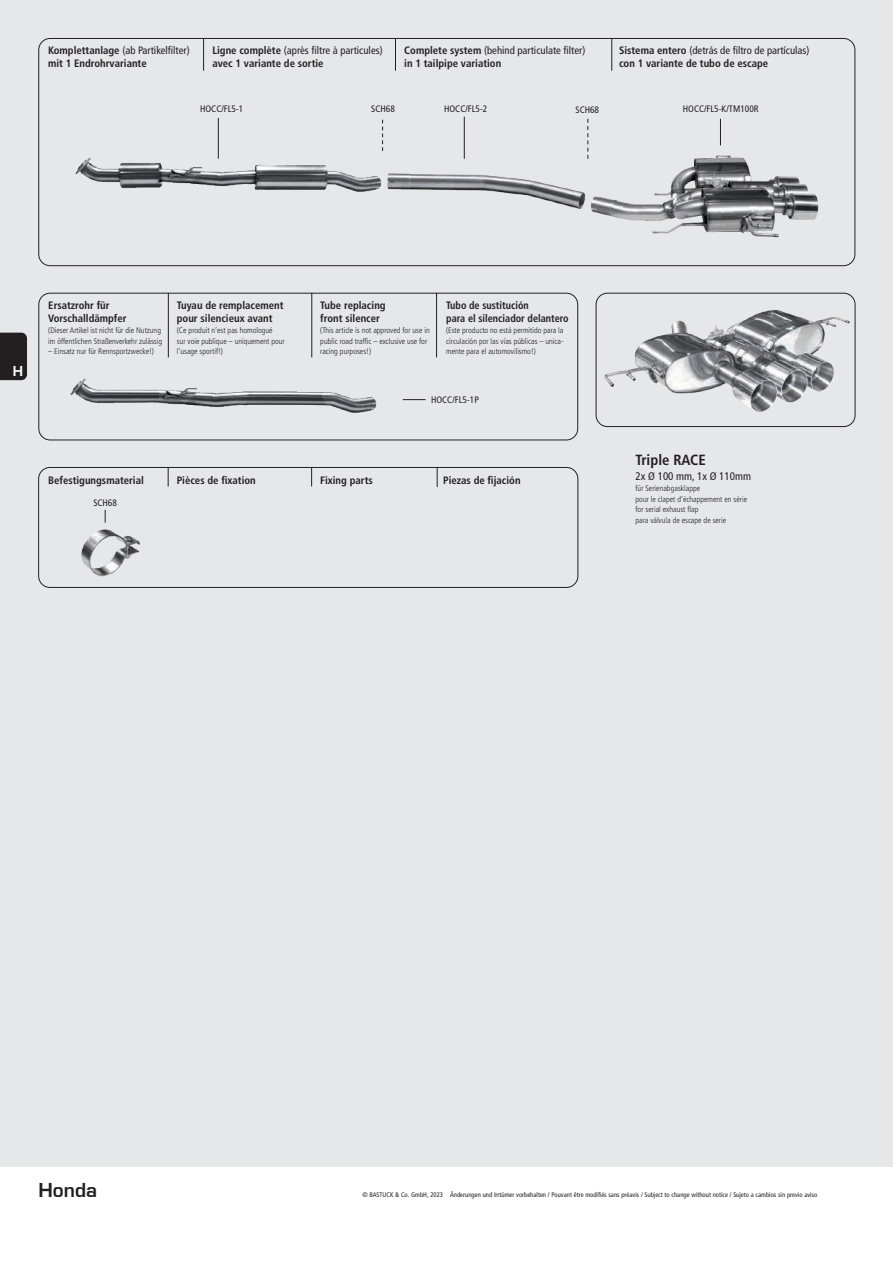
<style>
.page{position:relative;width:893px;height:1263px;background:#fff}
.page>*{position:absolute;margin:0;border:0;box-sizing:border-box;transform-origin:0 0}
.t1{font:600 18.75px "Eurostile";color:#231f20}
.t2{font:700 condensed 14.7px "Frutiger LT Std";color:#231f20}
.t3{font:600 13.35px "Eurostile";color:#fff}
.t4{font:condensed 11.1px "Frutiger LT Std";color:#231f20}
.t5{font:700 condensed 10.65px/12.9px "Frutiger LT Std";color:#231f20}
.t6{font:700 condensed 10.65px/12.9px "Frutiger LT Std";color:#231f20;scale:.95 1}
.t7{font:condensed 9.45px "Frutiger LT Std";color:#231f20}
.t8{font:300 condensed 8.1px/10.6px "Frutiger LT Std";color:#231f20}
.t9{font:300 condensed 8.1px/10.6px "Frutiger LT Std";color:#231f20;text-align:justify;scale:.95 1}
.t10{font:condensed 6.75px "Frutiger LT Std";color:#231f20}
.s1{font-weight:400}
</style>
<div class="page">
<div style="left:0;top:0;width:893px;height:1167px;background:#e6e7e9"></div>
<svg style="left:0;top:333px;width:27px;height:47px"></svg>
<div style="left:38px;top:467px;width:540px;height:121px;border:1px solid #231f20;border-radius:11px"></div>
<svg style="left:168px;top:467px;width:1px;height:19px"></svg>
<svg style="left:311px;top:467px;width:1px;height:19px"></svg>
<svg style="left:437px;top:468px;width:1px;height:19px"></svg>
<img style="left:81px;top:529px;width:59px;height:48px">
<svg style="left:105px;top:510px;width:1px;height:12px"></svg>
<div style="left:38px;top:38px;width:817px;height:228px;border:1px solid #231f20;border-radius:11px"></div>
<hr style="left:218px;top:118px;width:1px;height:41px;background:#231f20">
<svg style="left:587px;top:119px;width:1px;height:40px"></svg>
<svg style="left:382px;top:120px;width:1px;height:31px"></svg>
<hr style="left:464px;top:117px;width:1px;height:42px;background:#231f20">
<svg style="left:720px;top:119px;width:1px;height:26px"></svg>
<img style="left:604px;top:310px;width:246px;height:102px">
<div style="left:596px;top:293px;width:259px;height:134px;border:1px solid #231f20;border-radius:11px"></div>
<hr style="left:203px;top:38px;width:1px;height:33px;background:#231f20">
<hr style="left:395px;top:38px;width:1px;height:33px;background:#231f20">
<hr style="left:611px;top:38px;width:1px;height:33px;background:#231f20">
<img style="left:75px;top:151px;width:307px;height:41px">
<img style="left:387px;top:173px;width:199px;height:36px">
<img style="left:588px;top:151px;width:231px;height:87px">
<div style="left:38px;top:293px;width:540px;height:147px;border:1px solid #231f20;border-radius:11px"></div>
<hr style="left:168px;top:293px;width:1px;height:64px;background:#231f20">
<hr style="left:311px;top:293px;width:1px;height:64px;background:#231f20">
<hr style="left:436px;top:293px;width:1px;height:64px;background:#231f20">
<svg style="left:403px;top:399px;width:23px;height:1px"></svg>
<img style="left:70px;top:378px;width:307px;height:35px">
<p class="t5" style="left:48px;top:44px;width:143px">Komplettanlage <span class="s1">(ab Partikelfilter) </span>mit 1 Endrohrvariante</p>
<p class="t5" style="left:212px;top:44px;width:172px">Ligne complète <span class="s1">(après filtre à particules) </span>avec 1 variante de sortie</p>
<p class="t5" style="left:404px;top:44px;width:183px">Complete system <span class="s1">(behind particulate filter) </span>in 1 tailpipe variation</p>
<p class="t5" style="left:619px;top:44px;width:192px">Sistema entero <span class="s1">(detrás de filtro de partículas) </span>con 1 variante de tubo de escape</p>
<p class="t7" style="left:200px;top:103px;width:45px">HOCC/FL5-1</p>
<p class="t7" style="left:371px;top:104px;width:25px">SCH68</p>
<p class="t7" style="left:444px;top:103px;width:45px">HOCC/FL5-2</p>
<p class="t7" style="left:576px;top:104px;width:25px">SCH68</p>
<p class="t7" style="left:683px;top:103px;width:77px">HOCC/FL5-K/TM100R</p>
<p class="t3" style="left:13px;top:363px;width:12px">H</p>
<p class="t5" style="left:48px;top:299px;width:80px">Ersatzrohr für<br>Vorschalldämpfer</p>
<p class="t8" style="left:48px;top:325px;width:115px">(Dieser Artikel ist nicht für die Nutzung im öffentlichen Straßenverkehr zulässig</p>
<p class="t8" style="left:48px;top:346px;width:107px">– Einsatz nur für Rennsportzwecke!)</p>
<p class="t5" style="left:177px;top:299px;width:108px">Tuyau de remplacement pour silencieux avant</p>
<p class="t8" style="left:177px;top:325px;width:110px">(Ce produit n‘est pas homologué<br>sur voie publique – uniquement pour l‘usage sportif!)</p>
<p class="t5" style="left:320px;top:299px;width:67px">Tube replacing front silencer</p>
<p class="t8" style="left:320px;top:325px;width:111px">(This article is not approved for use in public road traffic – exclusive use for racing purposes!)</p>
<p class="t6" style="left:446px;top:299px;width:130px">Tubo de sustitución<br>para el silenciador delantero</p>
<p class="t9" style="left:446px;top:325px;width:125px">(Este producto no está permitido para la circulación por las vías públicas – unica&shy;mente para el automovilismo!)</p>
<p class="t7" style="left:431px;top:394px;width:49px">HOCC/FL5-1P</p>
<p class="t5" style="left:48px;top:474px;width:97px">Befestigungsmaterial</p>
<p class="t5" style="left:177px;top:474px;width:81px">Pièces de fixation</p>
<p class="t5" style="left:320px;top:474px;width:54px">Fixing parts</p>
<p class="t5" style="left:443px;top:474px;width:79px">Piezas de fijación</p>
<p class="t7" style="left:93px;top:497px;width:25px">SCH68</p>
<h2 class="t2" style="left:636px;top:451px;width:72px">Triple RACE</h2>
<p class="t4" style="left:636px;top:470px;width:117px">2x Ø 100 mm, 1x Ø 110mm</p>
<p class="t8" style="left:636px;top:483px;width:113px">für Serienabgasklappe<br>pour le clapet d‘échappement en série for serial exhaust flap<br>para válvula de escape de serie</p>
<h1 class="t1" style="left:38px;top:1178px;width:60px">Honda</h1>
<p class="t10" style="left:362px;top:1191px;width:457px">© BASTUCK &amp; Co. GmbH, 2023 Änderungen und Irrtümer vorbehalten / Pouvant être modifiés sans préavis / Subject to change without notice / Sujeto a cambios sin previo aviso</p>
</div>
